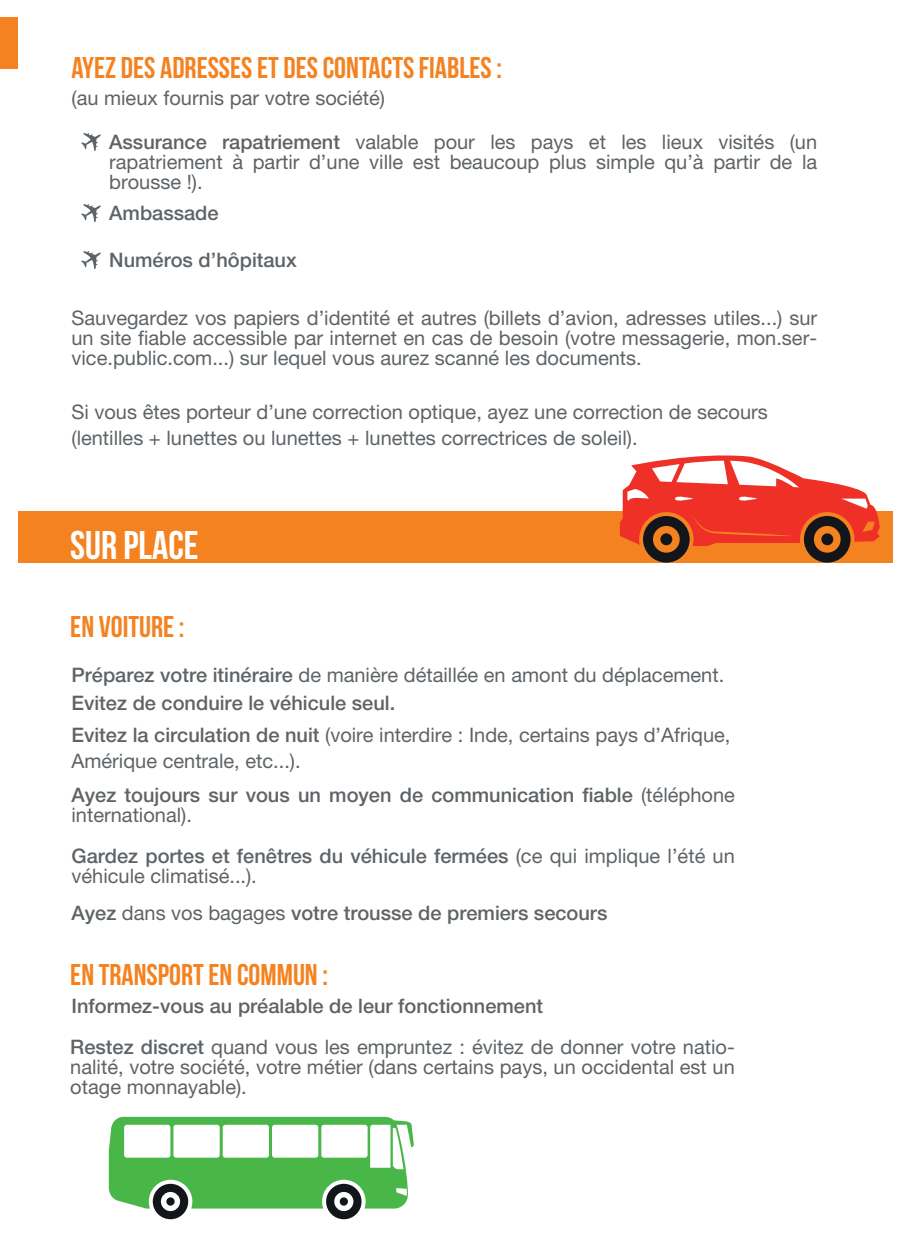
<style>
.page{position:relative;width:908px;height:1259px;background:#fff}
.page>*{position:absolute;margin:0;border:0;box-sizing:border-box;transform-origin:0 0}
.t1{font:40px "Bebas Neue";color:#fff}
.t2{font:30px "Bebas Neue";color:#f58220}
.t3{font:20px/20px "Helvetica Neue LT 55 Rm";color:#5e6367;text-align:justify}
.t4{font:20px "Helvetica Neue LT 65 Md";color:#5e6367}
.s1{font-family:"Helvetica Neue LT 65 Md"}
.s2{font-family:"Helvetica Neue LT 55 Rm"}
</style>
<div class="page">
<div style="left:0;top:17px;width:18px;height:51px;background:#f58220"></div>
<div style="left:18px;top:511px;width:874px;height:51px;background:#f58220"></div>
<svg style="left:81px;top:133px;width:20px;height:18px"></svg>
<svg style="left:81px;top:204px;width:20px;height:18px"></svg>
<svg style="left:81px;top:251px;width:20px;height:18px"></svg>
<svg style="left:620px;top:455px;width:259px;height:107px"></svg>
<div style="left:821px;top:533px;width:11px;height:12px;background:#121519;border-radius:50%"></div>
<svg style="left:109px;top:1116px;width:304px;height:103px"></svg>
<h2 class="t2" style="left:71px;top:51px;width:432px">AYEZ DES ADRESSES ET DES CONTACTS FIABLES :</h2>
<p class="t3" style="left:71px;top:87px;width:315px">(au mieux fournis par votre société)</p>
<p class="t3" style="left:109px;top:131px;width:709px"><span class="s1">Assurance rapatriement</span> valable pour les pays et les lieux visités (un rapatriement à partir d’une ville est beaucoup plus simple qu’à partir de la brousse !).</p>
<p class="t4" style="left:109px;top:201px;width:111px">Ambassade</p>
<p class="t4" style="left:109px;top:248px;width:189px">Numéros d’hôpitaux</p>
<p class="t3" style="left:71px;top:308px;width:746px">Sauvegardez vos papiers d’identité et autres (billets d’avion, adresses utiles...) sur un site fiable accessible par internet en cas de besoin (votre messagerie, mon.ser&shy;vice.public.com...) sur lequel vous aurez scanné les documents.</p>
<p class="t3" style="left:71px;top:399px;width:697px;line-height:25.6px">Si vous êtes porteur d’une correction optique, ayez une correction de secours (lentilles + lunettes ou lunettes + lunettes correctrices de soleil).</p>
<h1 class="t1" style="left:70px;top:523px;width:130px">SUR PLACE</h1>
<h2 class="t2" style="left:70px;top:610px;width:116px">EN VOITURE :</h2>
<p class="t3" style="left:71px;top:664px;width:654px"><span class="s1">Préparez votre itinéraire</span> de manière détaillée en amont du déplacement.</p>
<p class="t4" style="left:71px;top:691px;width:325px">Evitez de conduire le véhicule seul.</p>
<p class="t3" style="left:71px;top:722px;width:660px;line-height:25.6px"><span class="s1">Evitez la circulation de nuit</span> (voire interdire : Inde, certains pays d’Afrique,<br>Amérique centrale, etc...).</p>
<p class="t4" style="left:71px;top:782px;width:664px">Ayez toujours sur vous un moyen de communication fiable <span class="s2">(téléphone</span></p>
<p class="t3" style="left:71px;top:804px;width:122px">international).</p>
<p class="t4" style="left:71px;top:844px;width:664px">Gardez portes et fenêtres du véhicule fermées <span class="s2">(ce qui implique l’été un</span></p>
<p class="t3" style="left:71px;top:865px;width:187px">véhicule climatisé...).</p>
<p class="t4" style="left:71px;top:901px;width:537px">Ayez <span class="s2">dans vos bagages</span> votre trousse de premiers secours</p>
<h2 class="t2" style="left:70px;top:958px;width:259px">EN TRANSPORT EN COMMUN :</h2>
<p class="t4" style="left:71px;top:994px;width:473px">Informez-vous au préalable de leur fonctionnement</p>
<p class="t3" style="left:70px;top:1036px;width:665px"><span class="s1">Restez discret</span> quand vous les empruntez : évitez de donner votre natio&shy;nalité, votre société, votre métier (dans certains pays, un occidental est un otage monnayable).</p>
</div>
